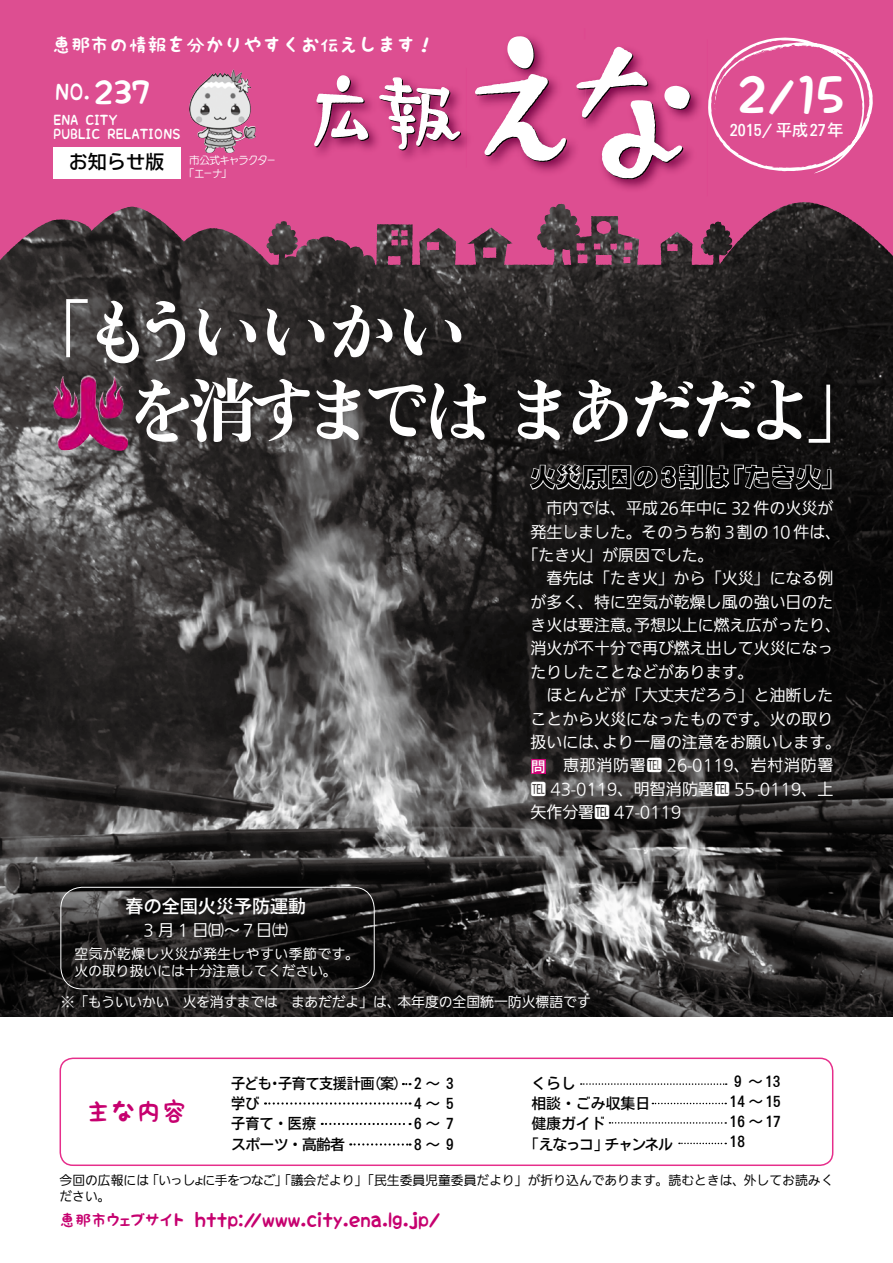
<style>
.page{position:relative;width:893px;height:1263px;background:#fff}
.page>*{position:absolute;margin:0;border:0;box-sizing:border-box;transform-origin:0 0}
.t1{font:69.15px "Min IWA Hv V3";letter-spacing:-.11em;color:#fff}
.t2{font:47.85px "K Fhimaji";color:#fff}
.t3{font:30.9px "K Fhimaji";color:#fff}
.t4{font:25.5px "K Fhimaji";color:#c6006f}
.t5{font:24.45px "Motoya Cedar W6 90 msp RKSJ H";letter-spacing:.05em;color:#000}
.t6{font:21.3px "K Fhimaji";color:#fff}
.t7{font:20.25px "K Fhimaji";color:#c6006f}
.t8{font:19.2px "K Fhimaji 90 msp RKSJ H";color:#fff}
.t9{font:19.2px "Motoya Cedar W4 90 msp RKSJ H";color:#000}
.t10{font:18px "Motoya Cedar W4 90 msp RKSJ H";color:#fff}
.t11{font:100 15.9px/23.4px "Iwa UD Go Hon Pro";color:#fff}
.t12{font:15.9px "Motoya Cedar W4 90 msp RKSJ H";color:#fff}
.t13{font:15.9px "K Fhimaji";letter-spacing:-.12em;color:#c6006f}
.t14{font:14.85px "Motoya Cedar W4 90 msp RKSJ H";letter-spacing:-.03em;color:#000}
.t15{font:14.85px "Motoya Cedar W4 90 msp RKSJ H";letter-spacing:-.03em;color:#000;scale:.95 1}
.t16{font:14.4px "Motoya Cedar W4 90 msp RKSJ H";color:#fff}
.t17{font:100 13.8px/17px "Iwa UD Go Hon Pro";letter-spacing:.035em;color:#fff}
.t18{font:100 13.8px "Iwa UD Go Hon Pro";letter-spacing:-.02em;color:#fff}
.t19{font:100 13.8px "Iwa UD Go Hon Pro";color:#fff}
.t20{font:13.35px "K Fhimaji 90 msp RKSJ H";letter-spacing:.02em;color:#fff}
.t21{font:100 12.75px/15.9px "Iwa UD Go Hon Pro";letter-spacing:.005em;color:#000}
.t22{font:10.65px "DF Maru Gothic G Md WIN RKSJ H";letter-spacing:-.1em;color:#fff}
.s1{font-size:20.25px}
.s2{font-family:"smigaijiplus";font-weight:400}
</style>
<div class="page">
<img style="left:0;top:265px;width:893px;height:751px">
<svg style="left:0;top:0;width:893px;height:265px;background:#bf4a81"></svg>
<svg style="left:707px;top:37px;width:166px;height:136px;background:#df5d9a"></svg>
<img style="left:467px;top:28px;width:74px;height:40px">
<img style="left:585px;top:39px;width:48px;height:7px">
<img style="left:569px;top:39px;width:16px;height:141px">
<img style="left:307px;top:68px;width:171px;height:100px">
<img style="left:369px;top:96px;width:9px;height:27px">
<img style="left:460px;top:122px;width:1px;height:19px">
<svg style="left:473px;top:32px;width:94px;height:130px"></svg>
<svg style="left:575px;top:46px;width:116px;height:134px"></svg>
<svg style="left:313px;top:74px;width:56px;height:79px"></svg>
<svg style="left:378px;top:76px;width:82px;height:74px"></svg>
<div style="left:53px;top:147px;width:127px;height:31px;background:#fff"></div>
<div style="left:60px;top:1057px;width:773px;height:109px;border:1px solid #e62e8b;border-radius:13px"></div>
<svg style="left:322px;top:1123px;width:89px;height:2px"></svg>
<svg style="left:265px;top:1102px;width:146px;height:2px"></svg>
<svg style="left:350px;top:1143px;width:61px;height:2px"></svg>
<svg style="left:652px;top:1103px;width:74px;height:1px"></svg>
<svg style="left:609px;top:1122px;width:117px;height:2px"></svg>
<svg style="left:679px;top:1142px;width:47px;height:2px"></svg>
<svg style="left:581px;top:1083px;width:146px;height:2px"></svg>
<svg style="left:403px;top:1083px;width:8px;height:2px"></svg>
<img style="left:189px;top:70px;width:44px;height:46px">
<svg style="left:528px;top:463px;width:304px;height:29px"></svg>
<div style="left:61px;top:887px;width:313px;height:102px;border:1px solid #fff;border-radius:21px"></div>
<div style="left:531px;top:759px;width:15px;height:14px;background:#ce0073"></div>
<img style="left:54px;top:374px;width:70px;height:44px">
<img style="left:54px;top:376px;width:60px;height:43px">
<p class="t8" style="left:52px;top:34px;width:384px">恵那市の情報を分かりやすくお伝えします!</p>
<p class="t3" style="left:84px;top:75px;width:69px"><span class="s1">.</span>２37</p>
<p class="t6" style="left:55px;top:81px;width:30px">NO</p>
<p class="t20" style="left:53px;top:112px;width:26px">ENA</p>
<p class="t20" style="left:85px;top:112px;width:34px">CITY</p>
<p class="t20" style="left:107px;top:127px;width:75px">RELATIONS</p>
<p class="t20" style="left:53px;top:127px;width:48px">PUBLIC</p>
<p class="t9" style="left:69px;top:152px;width:97px">お知らせ版</p>
<p class="t22" style="left:189px;top:155px;width:88px">市公式キャラクター</p>
<p class="t22" style="left:184px;top:168px;width:49px">「エーナ「</p>
<p class="t1" style="left:21px;top:297px;width:446px">「もういいかい</p>
<p class="t2" style="left:737px;top:69px;width:111px">2/15</p>
<p class="t12" style="left:730px;top:122px;width:115px">2015/ 平成27年</p>
<p class="t1" style="left:125px;top:376px;width:752px">を消すまではまあだだよ「</p>
<p class="t1" style="left:484px;top:376px;width:71px">　</p>
<p class="t5" style="left:530px;top:465px;width:154px">火災原因の３</p>
<p class="t5" style="left:679px;top:465px;width:52px">割は</p>
<p class="t5" style="left:719px;top:465px;width:129px">「たき火「</p>
<p class="t10" style="left:126px;top:897px;width:182px">春の全国火災予防運動</p>
<p class="t11" style="left:144px;top:919px;width:146px">3 月 1 日㈰～７日㈯</p>
<p class="t17" style="left:74px;top:945px;width:286px">空気が乾燥し火災が発生しやすい季節です。火の取り扱いには十分注意してください。</p>
<p class="t11" style="left:530px;top:497px;width:304px">　市内では、平成２６年中に３２件の火災が</p>
<p class="t11" style="left:530px;top:521px;width:312px">発生しました。そのうち約３割の１０件は、</p>
<p class="t11" style="left:522px;top:544px;width:193px">「たき火」が原因でした。</p>
<p class="t11" style="left:530px;top:567px;width:304px">　春先は「たき火」から「火災」になる例</p>
<p class="t11" style="left:530px;top:591px;width:304px">が多く、特に空気が乾燥し風の強い日のた</p>
<p class="t11" style="left:634px;top:614px;width:209px">予想以上に燃え広がったり、</p>
<p class="t11" style="left:530px;top:614px;width:304px">き火は要注意。<br>消火が不十分で再び燃え出して火災になったりしたことなどがあります。</p>
<p class="t11" style="left:530px;top:684px;width:304px">　ほとんどが「大丈夫だろう」と油断した</p>
<p class="t11" style="left:530px;top:708px;width:304px">ことから火災になったものです。火の取り</p>
<p class="t11" style="left:602px;top:731px;width:241px">より一層の注意をお願いします。</p>
<p class="t11" style="left:530px;top:731px;width:81px">扱いには、</p>
<p class="t11" style="left:530px;top:755px;width:304px;text-align:justify">　　恵那消防署<span class="s2">志</span> 26-0119、岩村消防署<span class="s2">志</span> 43-0119、明智消防署<span class="s2">志</span> 55-0119、上矢作分署<span class="s2">志</span> 47-0119</p>
<p class="t16" style="left:531px;top:759px;width:16px">問</p>
<p class="t18" style="left:61px;top:992px;width:341px">※「もういいかい　火を消すまでは　まあだだよ」は、</p>
<p class="t19" style="left:397px;top:992px;width:195px">本年度の全国統一防火標語です</p>
<p class="t14" style="left:730px;top:1074px;width:55px">９ ~ １３</p>
<p class="t14" style="left:726px;top:1094px;width:60px">１４ ~ １５</p>
<p class="t14" style="left:726px;top:1114px;width:60px">１６ ~ １７</p>
<p class="t14" style="left:726px;top:1134px;width:24px">１８</p>
<p class="t15" style="left:367px;top:1076px;width:93px">（案( ２~ 3</p>
<p class="t14" style="left:411px;top:1096px;width:48px">４~５</p>
<p class="t14" style="left:411px;top:1116px;width:48px">６~７</p>
<p class="t14" style="left:411px;top:1136px;width:48px">８~９</p>
<p class="t21" style="left:146px;top:1173px;width:689px">「いっしょに手をつなご」「議会だより」「民生委員児童委員だより」が折り込んであります。読むときは、外してお読みく</p>
<p class="t15" style="left:231px;top:1076px;width:152px">子ども子育て支援計画</p>
<p class="t14" style="left:531px;top:1076px;width:46px">くらし</p>
<p class="t14" style="left:531px;top:1096px;width:121px">相談・ごみ収集日</p>
<p class="t14" style="left:531px;top:1116px;width:76px">健康ガイド</p>
<p class="t14" style="left:605px;top:1136px;width:70px">チャンネル</p>
<p class="t15" style="left:268px;top:1076px;width:16px">・</p>
<p class="t15" style="left:231px;top:1096px;width:31px">学び</p>
<p class="t15" style="left:231px;top:1116px;width:91px">子育て・医療</p>
<p class="t14" style="left:231px;top:1136px;width:115px">スポーツ・高齢者</p>
<p class="t4" style="left:85px;top:1098px;width:104px">主な内容</p>
<p class="t14" style="left:524px;top:1136px;width:87px">「えなっコ」</p>
<p class="t21" style="left:60px;top:1173px;width:91px">今回の広報にはださい。</p>
<p class="t13" style="left:60px;top:1211px;width:128px">恵那市ウェブサイト</p>
<p class="t7" style="left:194px;top:1209px;width:247px">http://www.city.ena l g. .jp/</p>
</div>
